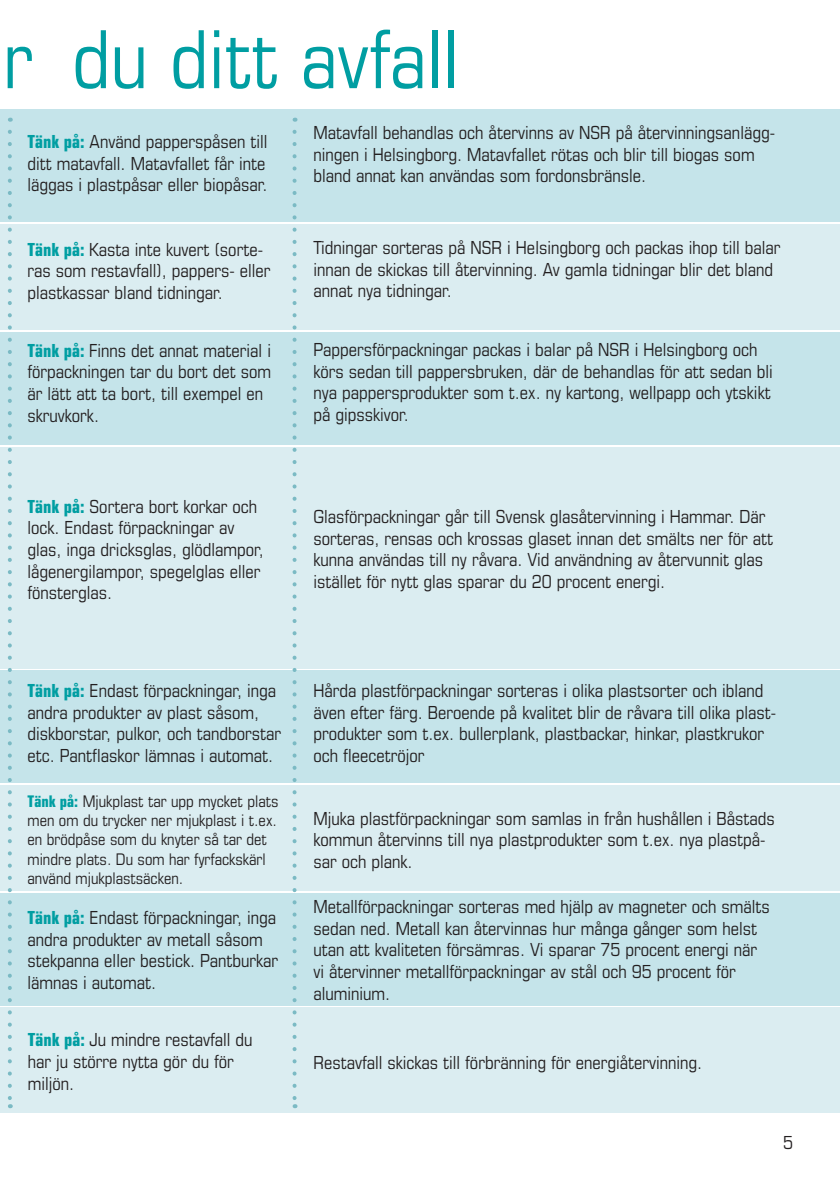
<style>
.page{position:relative;width:840px;height:1191px;background:#fff}
.page>*{position:absolute;margin:0;border:0;box-sizing:border-box;transform-origin:0 0}
.t1{font:condensed 80px "Eurostile";color:#009ea2}
.t2{font:condensed 18px/21.6px "Eurostile";color:#231f20}
.t3{font:condensed 16px/19.2px "Eurostile";color:#231f20}
.s1{font-weight:700;color:#009ea2}
</style>
<div class="page">
<div style="left:0;top:110px;width:839px;height:112px;background:#c5e4ea"></div>
<div style="left:0;top:332px;width:839px;height:112px;background:#c5e4ea"></div>
<div style="left:0;top:671px;width:839px;height:112px;background:#c5e4ea"></div>
<div style="left:0;top:893px;width:839px;height:112px;background:#c5e4ea"></div>
<div style="left:0;top:224px;width:839px;height:106px;background:#dbedf1"></div>
<div style="left:0;top:785px;width:839px;height:105px;background:#dbedf1"></div>
<div style="left:0;top:1007px;width:839px;height:106px;background:#dbedf1"></div>
<div style="left:0;top:447px;width:839px;height:221px;background:#dbedf1"></div>
<svg style="left:8px;top:132px;width:4px;height:976px"></svg>
<svg style="left:292px;top:132px;width:4px;height:976px"></svg>
<h1 class="t1" style="left:3px;top:12px;width:457px">r du ditt avfall</h1>
<p class="t2" style="left:313px;top:122px;width:463px">Matavfall behandlas och återvinns av NSR på återvinningsanlägg&shy;ningen i Helsingborg. Matavfallet rötas och blir till biogas som bland annat kan användas som fordonsbränsle.</p>
<p class="t2" style="left:28px;top:130px;width:241px;text-align:justify"><span class="s1">Tänk på:</span> Använd papperspåsen till ditt matavfall. Matavfallet får inte läggas i plastpåsar eller biopåsar.</p>
<p class="t2" style="left:28px;top:238px;width:244px"><span class="s1">Tänk på:</span> Kasta inte kuvert (sorte&shy;ras som restavfall), pappers- eller plastkassar bland tidningar.</p>
<p class="t2" style="left:28px;top:339px;width:245px"><span class="s1">Tänk på:</span> Finns det annat material i förpackningen tar du bort det som är lätt att ta bort, till exempel en skruvkork.</p>
<p class="t2" style="left:28px;top:495px;width:237px"><span class="s1">Tänk på:</span> Sortera bort korkar och lock. Endast förpackningar av glas, inga dricksglas, glödlampor, lågenergilampor, spegelglas eller fönsterglas.</p>
<p class="t2" style="left:28px;top:679px;width:255px"><span class="s1">Tänk på:</span> Endast förpackningar, inga andra produkter av plast såsom, diskborstar, pulkor, och tandborstar etc. Pantflaskor lämnas i automat.</p>
<p class="t3" style="left:28px;top:791px;width:252px"><span class="s1">Tänk på:</span> Mjukplast tar upp mycket plats men om du trycker ner mjukplast i t.ex. en brödpåse som du knyter så tar det mindre plats. Du som har fyrfackskärl använd mjukplastsäcken.</p>
<p class="t2" style="left:28px;top:906px;width:252px"><span class="s1">Tänk på:</span> Endast förpackningar, inga andra produkter av metall såsom stekpanna eller bestick. Pantburkar lämnas i automat.</p>
<p class="t2" style="left:28px;top:1028px;width:226px"><span class="s1">Tänk på:</span> Ju mindre restavfall du har ju större nytta gör du för miljön.</p>
<p class="t2" style="left:313px;top:237px;width:468px">Tidningar sorteras på NSR i Helsingborg och packas ihop till balar innan de skickas till återvinning. Av gamla tidningar blir det bland annat nya tidningar.</p>
<p class="t2" style="left:313px;top:339px;width:460px">Pappersförpackningar packas i balar på NSR i Helsingborg och körs sedan till pappersbruken, där de behandlas för att sedan bli nya pappersprodukter som t.ex. ny kartong, wellpapp och ytskikt på gipsskivor.</p>
<p class="t2" style="left:313px;top:505px;width:461px">Glasförpackningar går till Svensk glasåtervinning i Hammar. Där sorteras, rensas och krossas glaset innan det smälts ner för att kunna användas till ny råvara. Vid användning av återvunnit glas istället för nytt glas sparar du 20 procent energi.</p>
<p class="t2" style="left:313px;top:679px;width:464px">Hårda plastförpackningar sorteras i olika plastsorter och ibland även efter färg. Beroende på kvalitet blir de råvara till olika plast&shy;produkter som t.ex. bullerplank, plastbackar, hinkar, plastkrukor och fleecetröjor</p>
<p class="t2" style="left:313px;top:807px;width:462px">Mjuka plastförpackningar som samlas in från hushållen i Båstads kommun återvinns till nya plastprodukter som t.ex. nya plastpå&shy;sar och plank.</p>
<p class="t2" style="left:313px;top:895px;width:457px">Metallförpackningar sorteras med hjälp av magneter och smälts sedan ned. Metall kan återvinnas hur många gånger som helst utan att kvaliteten försämras. Vi sparar 75 procent energi när vi återvinner metallförpackningar av stål och 95 procent för aluminium.</p>
<p class="t2" style="left:313px;top:1051px;width:390px">Restavfall skickas till förbränning för energiåtervinning.</p>
<p class="t2" style="left:782px;top:1131px;width:12px">5</p>
</div>
